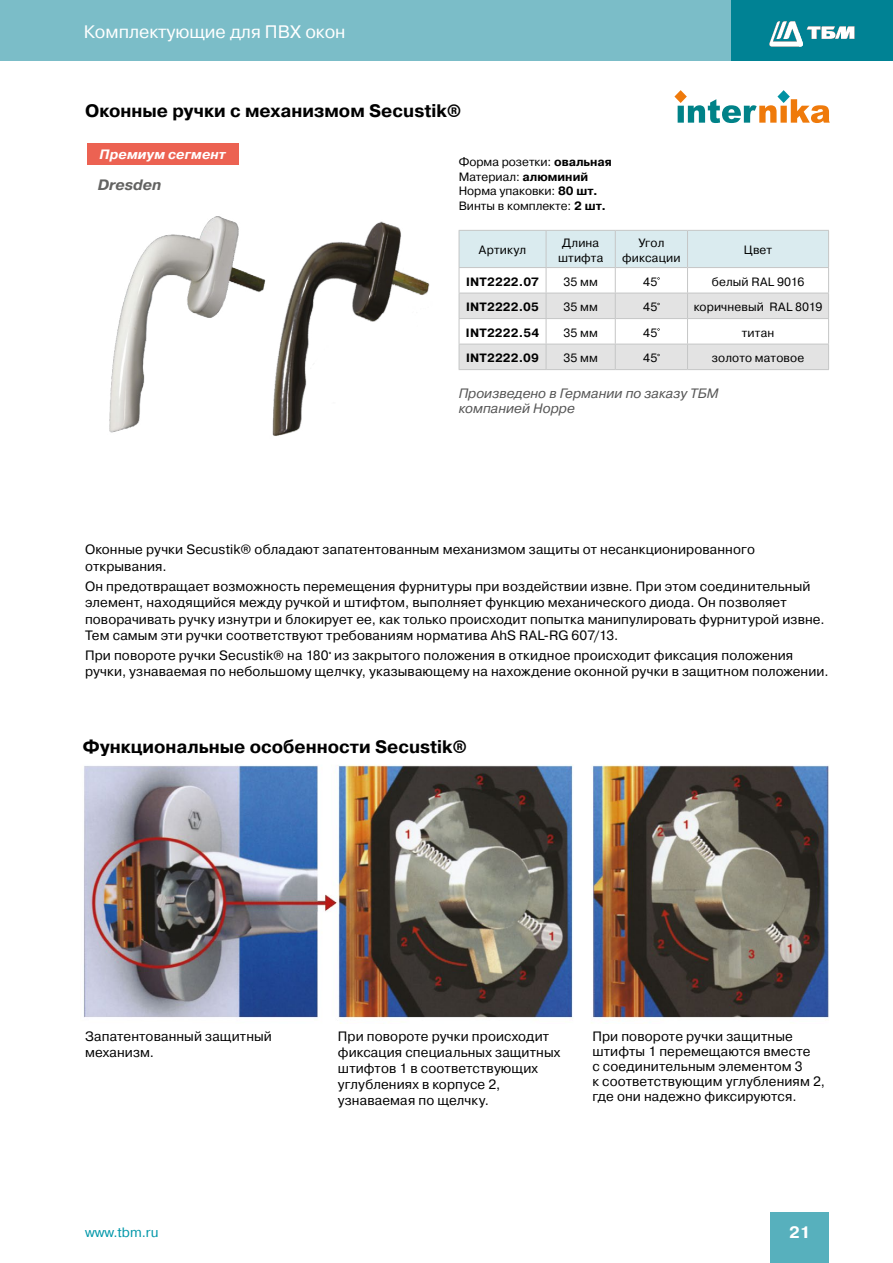
<style>
.page{position:relative;width:893px;height:1263px;background:#fff}
.page>*{position:absolute;margin:0;border:0;box-sizing:border-box;transform-origin:0 0}
.t1{font:700 18px "Pragmatica C";color:#000}
.t2{font:18px "Pragmatica C";color:#fff}
.t3{font:700 16.5px "Pragmatica C";color:#fff}
.t4{font:italic 700 15px "Pragmatica C";color:#636362}
.t5{font:13.5px/16.2px "Pragmatica C";letter-spacing:.01em;color:#000}
.t6{font:italic 13.5px/15px "Pragmatica C";color:#565656}
.t7{font:italic 700 13.5px "Pragmatica C";letter-spacing:.005em;color:#fff}
.t8{font:13.5px "Pragmatica C";color:#0097a9}
.t9{font:12px/14.4px "Pragmatica C";letter-spacing:.01em;color:#000;text-align:center}
.t10{font:700 12px "Pragmatica C";letter-spacing:.015em;color:#000}
.s1{font-weight:700}
</style>
<div class="page">
<div style="left:771px;top:1212px;width:58px;height:51px;background:#57b0bd"></div>
<div style="left:0;top:0;width:743px;height:61px;background:#7bbdc8"></div>
<div style="left:731px;top:0;width:162px;height:61px;background:#008294"></div>
<svg style="left:769px;top:21px;width:85px;height:26px"></svg>
<img style="left:109px;top:216px;width:138px;height:217px">
<img style="left:247px;top:221px;width:183px;height:215px">
<img style="left:84px;top:765px;width:745px;height:258px">
<svg style="left:459px;top:230px;width:370px;height:140px"></svg>
<svg style="left:674px;top:90px;width:155px;height:33px"></svg>
<div style="left:87px;top:143px;width:151px;height:22px;background:#ec6252"></div>
<h1 class="t2" style="left:84px;top:22px;width:263px">Комплектующие для ПВХ окон</h1>
<h1 class="t1" style="left:85px;top:101px;width:378px">Оконные ручки c механизмом Secustik®</h1>
<p class="t7" style="left:100px;top:147px;width:128px">Премиум сегмент</p>
<p class="t4" style="left:98px;top:176px;width:65px">Dresden</p>
<p class="t9" style="left:459px;top:155px;width:155px;text-align:left">Форма розетки: <span class="s1">овальная<br></span>Материал: <span class="s1">алюминий<br></span>Норма упаковки: <span class="s1">80 шт.<br></span>Винты в комплекте: <span class="s1">2 шт.</span></p>
<p class="t9" style="left:479px;top:243px;width:49px">Артикул</p>
<p class="t9" style="left:558px;top:236px;width:47px">Длина штифта</p>
<p class="t9" style="left:622px;top:236px;width:60px">Угол фиксации</p>
<p class="t9" style="left:744px;top:243px;width:30px">Цвет</p>
<p class="t10" style="left:466px;top:275px;width:74px">INT2222.07</p>
<p class="t9" style="left:563px;top:274px;width:36px">35 мм</p>
<p class="t9" style="left:643px;top:274px;width:16px">45</p>
<p class="t9" style="left:712px;top:274px;width:94px">белый RAL 9016</p>
<p class="t10" style="left:466px;top:300px;width:75px">INT2222.05</p>
<p class="t9" style="left:563px;top:300px;width:36px">35 мм</p>
<p class="t9" style="left:643px;top:300px;width:16px">45</p>
<p class="t9" style="left:694px;top:300px;width:130px">коричневый RAL 8019</p>
<p class="t10" style="left:466px;top:326px;width:75px">INT2222.54</p>
<p class="t9" style="left:563px;top:325px;width:36px">35 мм</p>
<p class="t9" style="left:643px;top:325px;width:16px">45</p>
<p class="t9" style="left:742px;top:325px;width:34px">титан</p>
<p class="t10" style="left:466px;top:351px;width:75px">INT2222.09</p>
<p class="t9" style="left:563px;top:351px;width:36px">35 мм</p>
<p class="t9" style="left:643px;top:351px;width:16px">45</p>
<p class="t9" style="left:712px;top:351px;width:94px">золото матовое</p>
<p class="t6" style="left:459px;top:386px;width:261px">Произведено в Германии по заказу ТБМ компанией Hoppe</p>
<p class="t5" style="left:85px;top:542px;width:671px">Оконные ручки Secustik® обладают запатентованным механизмом защиты от несанкционированного открывания.</p>
<p class="t5" style="left:85px;top:578px;width:741px">Он предотвращает возможность перемещения фурнитуры при воздействии извне. При этом соединительный элемент, находящийся между ручкой и штифтом, выполняет функцию механического диода. Он позволяет поворачивать ручку изнутри и блокирует ее, как только происходит попытка манипулировать фурнитурой извне.<br>Тем самым эти ручки соответствуют требованиям норматива АhS RAL-RG 607/13.</p>
<p class="t5" style="left:85px;top:647px;width:745px">При повороте ручки Secustik® на 180 из закрытого положения в откидное происходит фиксация положения ручки, узнаваемая по небольшому щелчку, указывающему на нахождение оконной ручки в защитном положении.</p>
<h1 class="t1" style="left:83px;top:737px;width:386px">Функциональные особенности Secustik®</h1>
<p class="t5" style="left:85px;top:1028px;width:188px">Запатентованный защитный механизм.</p>
<p class="t5" style="left:338px;top:1028px;width:224px">При повороте ручки происходит фиксация специальных защитных штифтов 1 в соответствующих углублениях в корпусе 2, узнаваемая по щелчку.</p>
<p class="t5" style="left:592px;top:1028px;width:234px;line-height:15px">При повороте ручки защитные штифты 1 перемещаются вместе<br>с соединительным элементом 3<br>к соответствующим углублениям 2, где они надежно фиксируются.</p>
<p class="t8" style="left:85px;top:1225px;width:75px">www.tbm.ru</p>
<p class="t3" style="left:789px;top:1223px;width:23px">21</p>
</div>
